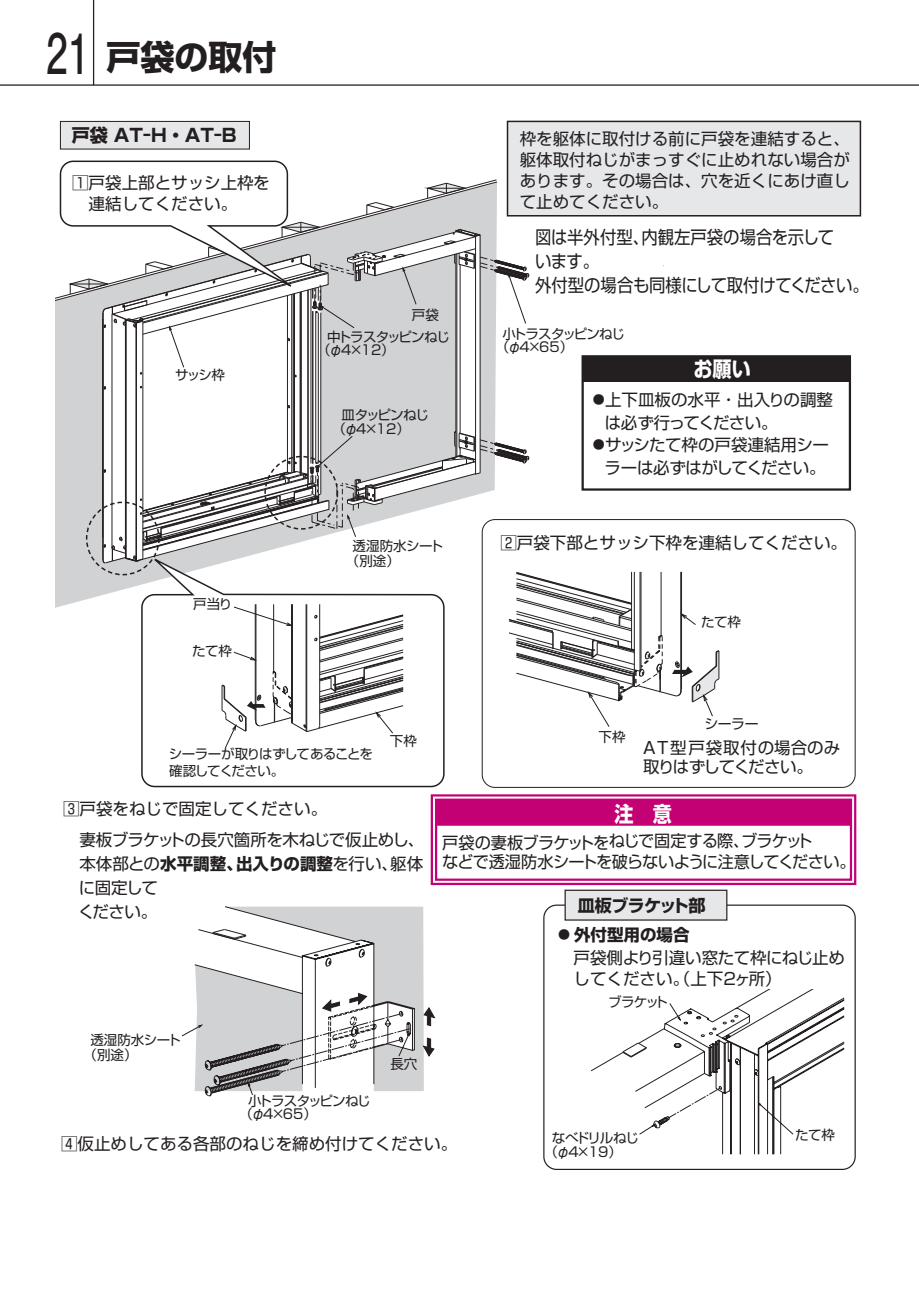
<style>
.page{position:relative;width:919px;height:1289px;background:#fff}
.page>*{position:absolute;margin:0;border:0;box-sizing:border-box;transform-origin:0 0}
.t1{font:700 34.05px "Shin Go Pro";color:#231f20}
.t2{font:21.3px "Shin Go Pro Bold 90 pv RKSJ H";color:#fff;scale:.9 1}
.t3{font:18px/24px "Shin Go Pro Regular 90 pv RKSJ H";letter-spacing:-.01em;color:#231f20;scale:.91 1}
.t4{font:18px "Shin Go Pro Bold 90 pv RKSJ H";color:#231f20}
.t5{font:16.95px "Shin Go Pro Bold 90 pv RKSJ H";letter-spacing:-.035em;color:#231f20}
.t6{font:16.5px/21px "Shin Go Pro Regular 90 pv RKSJ H";color:#231f20}
.t7{font:16.5px/24px "Shin Go Pro Regular 90 pv RKSJ H";letter-spacing:-.03em;color:#231f20}
.t8{font:16.5px/22.5px "Shin Go Pro Regular 90 pv RKSJ H";letter-spacing:-.025em;color:#231f20}
.t9{font:16.5px/21px "Shin Go Pro Regular 90 pv RKSJ H";letter-spacing:-.045em;color:#231f20}
.t10{font:16.5px "Shin Go Pro Bold 90 pv RKSJ H";color:#231f20}
.t11{font:13.8px "Shin Go Pro Regular 90 pv RKSJ H";color:#231f20}
.t12{font:13.5px/12.5px "Shin Go Pro Regular 90 pv RKSJ H";letter-spacing:-.055em;color:#231f20}
.t13{font:13.5px/15px "Shin Go Pro Regular 90 pv RKSJ H";color:#231f20}
.t14{font:13.5px/13.8px "Shin Go Pro Regular 90 pv RKSJ H";letter-spacing:-.095em;color:#231f20}
.t15{font:13.5px/13.6px "Shin Go Pro Regular 90 pv RKSJ H";letter-spacing:-.08em;color:#231f20}
.t16{font:12px "Shin Go Pro Regular 90 pv RKSJ H";color:#231f20}
.s1{font-family:"Futo Go B101 Pro";font-size:55.2px}
.s2{font-family:"Shin Go Pro Bold 90 pv RKSJ H"}
.s3{font-family:"Shin Go Pro Regular 90 pv RKSJ H";font-size:12px}
</style>
<div class="page">
<hr style="left:93px;top:0;width:1px;height:85px;background:#231f20">
<hr style="left:0;top:84px;width:918px;height:2px;background:#231f20">
<svg style="left:55px;top:305px;width:429px;height:303px;fill:#d1d2d4"></svg>
<div style="left:60px;top:121px;width:189px;height:28px;background:#e6e7e9"></div>
<div style="left:60px;top:121px;width:190px;height:28px;border:1px solid #231f20"></div>
<div style="left:581px;top:355px;width:270px;height:135px;border:2px solid #231f20"></div>
<div style="left:582px;top:356px;width:267px;height:25px;background:#231f20"></div>
<div style="left:543px;top:904px;width:312px;height:265px;border:1px solid #231f20;border-radius:13px"></div>
<div style="left:565px;top:890px;width:161px;height:30px;background:#e6e7e9"></div>
<div style="left:564px;top:889px;width:163px;height:31px;border:1px solid #231f20"></div>
<svg style="left:591px;top:989px;width:253px;height:165px"></svg>
<svg style="left:735px;top:1058px;width:5px;height:7px"></svg>
<svg style="left:754px;top:1069px;width:4px;height:6px"></svg>
<svg style="left:673px;top:1043px;width:8px;height:4px"></svg>
<svg style="left:622px;top:1042px;width:24px;height:15px"></svg>
<svg style="left:654px;top:1087px;width:67px;height:41px"></svg>
<svg style="left:669px;top:1002px;width:12px;height:19px"></svg>
<svg style="left:55px;top:179px;width:442px;height:124px"></svg>
<svg style="left:497px;top:442px;width:32px;height:21px"></svg>
<svg style="left:497px;top:260px;width:32px;height:64px"></svg>
<svg style="left:480px;top:254px;width:17px;height:275px"></svg>
<svg style="left:140px;top:576px;width:305px;height:212px"></svg>
<hr style="left:255px;top:604px;width:1px;height:115px;background:#231f20">
<hr style="left:256px;top:604px;width:1px;height:117px;background:#231f20">
<hr style="left:273px;top:604px;width:1px;height:67px;background:#231f20">
<hr style="left:306px;top:604px;width:1px;height:122px;background:#231f20">
<hr style="left:291px;top:604px;width:1px;height:118px;background:#231f20">
<hr style="left:292px;top:604px;width:1px;height:119px;background:#231f20">
<hr style="left:319px;top:604px;width:1px;height:122px;background:#231f20">
<svg style="left:221px;top:606px;width:182px;height:146px"></svg>
<svg style="left:508px;top:571px;width:211px;height:156px"></svg>
<svg style="left:59px;top:160px;width:421px;height:416px"></svg>
<div style="left:481px;top:519px;width:374px;height:268px;border:1px solid #231f20;border-radius:13px"></div>
<svg style="left:181px;top:906px;width:254px;height:190px"></svg>
<div style="left:435px;top:798px;width:417px;height:82px;border:2px solid #c30175"></div>
<div style="left:430px;top:794px;width:426px;height:91px;border:2px solid #c30175"></div>
<div style="left:436px;top:799px;width:414px;height:26px;background:#c30175"></div>
<div style="left:507px;top:121px;width:353px;height:95px;background:#e6e7e9"></div>
<div style="left:506px;top:121px;width:355px;height:95px;border:2px solid #231f20"></div>
<h1 class="t1" style="left:46px;top:45px;width:232px"><span class="s1">21</span> 戸袋の取付</h1>
<p class="t4" style="left:72px;top:129px;width:166px">戸袋 AT－H・AT－B</p>
<p class="t6" style="left:72px;top:174px;width:199px">1戸袋上部とサッシ上枠を　連結してください。</p>
<p class="t12" style="left:175px;top:370px;width:51px">サッシ枠</p>
<p class="t12" style="left:193px;top:600px;width:41px">戸当り</p>
<p class="t12" style="left:192px;top:646px;width:42px">たて枠</p>
<p class="t12" style="left:412px;top:311px;width:28px">戸袋</p>
<p class="t12" style="left:317px;top:332px;width:134px;line-height:12.9px;text-indent:10px">中トラスタッピンねじ（φ4×12）</p>
<p class="t15" style="left:332px;top:410px;width:98px;text-indent:9px">皿タッピンねじ（φ4×12）</p>
<p class="t13" style="left:346px;top:540px;width:99px;text-indent:7px">透湿防水シート（別途）</p>
<p class="t12" style="left:169px;top:748px;width:205px;line-height:16.2px">シーラーが取りはずしてあることを確認してください。</p>
<p class="t12" style="left:390px;top:737px;width:28px">下枠</p>
<p class="t6" style="left:519px;top:130px;width:332px;text-align:justify">枠を躯体に取付ける前に戸袋を連結すると、躯体取付ねじがまっすぐに止めれない場合があります。その場合は、穴を近くにあけ直して止めてください。</p>
<p class="t3" style="left:535px;top:228px;width:368px">図は半外付型、内観左戸袋の場合を示して<br>います。<br>外付型の場合も同様にして取付けてください。</p>
<p class="t12" style="left:495px;top:328px;width:131px;line-height:13.6px;text-indent:7px">小トラスタッピンねじ（φ4×65）</p>
<p class="t2" style="left:693px;top:361px;width:65px">お願い</p>
<p class="t8" style="left:604px;top:391px;width:230px">上下皿板の水平・出入りの調整は必ず行ってください。<br>サッシたて枠の戸袋連結用シーラーは必ずはがしてください。</p>
<p class="t16" style="left:593px;top:395px;width:13px">●</p>
<p class="t16" style="left:593px;top:440px;width:13px">●</p>
<p class="t6" style="left:500px;top:534px;width:348px">2戸袋下部とサッシ下枠を連結してください。</p>
<p class="t12" style="left:701px;top:617px;width:42px">たて枠</p>
<p class="t12" style="left:598px;top:732px;width:28px">下枠</p>
<p class="t11" style="left:704px;top:718px;width:56px">シーラー</p>
<p class="t6" style="left:643px;top:740px;width:199px;line-height:19.5px">AT型戸袋取付の場合のみ取りはずしてください。</p>
<p class="t6" style="left:63px;top:800px;width:265px">3戸袋をねじで固定してください。</p>
<p class="t7" style="left:78px;top:829px;width:347px">妻板ブラケットの長穴箇所を木ねじで仮止めし、本体部との<span class="s2">水平調整、出入りの調整</span>を行い、躯体に固定して<br>ください。</p>
<p class="t13" style="left:84px;top:1034px;width:99px;text-indent:7px">透湿防水シート（別途）</p>
<p class="t12" style="left:239px;top:1096px;width:133px;text-indent:9px">小トラスタッピンねじ（φ4×65）</p>
<p class="t12" style="left:390px;top:1059px;width:28px">長穴</p>
<p class="t2" style="left:614px;top:805px;width:65px">注　意</p>
<p class="t9" style="left:442px;top:832px;width:415px">戸袋の妻板ブラケットをねじで固定する際、ブラケット<br>などで透湿防水シートを破らないように注意してください。</p>
<p class="t5" style="left:578px;top:899px;width:129px">皿板ブラケット部</p>
<p class="t10" style="left:558px;top:928px;width:133px"><span class="s3">●</span> 外付型用の場合</p>
<p class="t6" style="left:573px;top:949px;width:273px">戸袋側より引違い窓たて枠にねじ止めしてください。（上下2ヶ所）</p>
<p class="t12" style="left:608px;top:997px;width:61px">ブラケット</p>
<p class="t6" style="left:61px;top:1135px;width:398px">4仮止めしてある各部のねじを締め付けてください。</p>
<p class="t14" style="left:544px;top:1133px;width:96px;text-indent:7px">なべドリルねじ（φ4×19）</p>
<p class="t12" style="left:795px;top:1130px;width:42px">たて枠</p>
</div>
